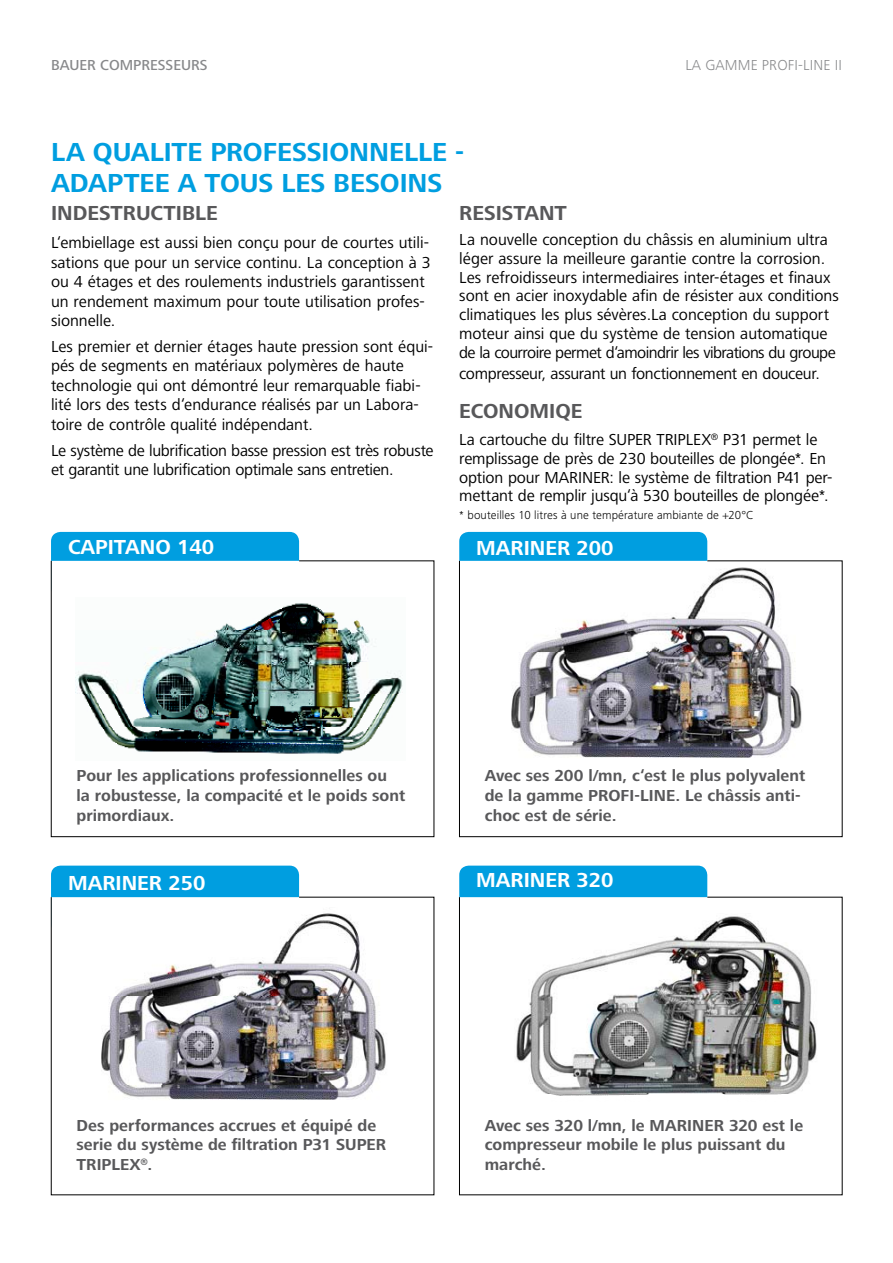
<style>
.page{position:relative;width:893px;height:1263px;background:#fff}
.page>*{position:absolute;margin:0;border:0;box-sizing:border-box;transform-origin:0 0}
.t1{font:700 27px/31px "Frutiger Next LT";color:#009ee0}
.t2{font:700 21px "Frutiger Next LT";color:#fff}
.t3{font:700 21px "Frutiger Next LT";color:#58585a}
.t4{font:16.5px/19.5px "Frutiger Next LT";letter-spacing:-.005em;color:#000}
.t5{font:700 16.5px/19.8px "Frutiger Next LT";color:#58585a}
.t6{font:300 15px "Frutiger Next LT";letter-spacing:.01em;color:#87888a}
.t7{font:500 15px "Frutiger Next LT";color:#87888a}
.t8{font:300 12px "Frutiger Next LT";letter-spacing:.01em;color:#000}
</style>
<div class="page">
<div style="left:51px;top:532px;width:248px;height:65px;background:#009ee0;border-radius:9px"></div>
<svg style="left:51px;top:560px;width:383px;height:277px"></svg>
<div style="left:459px;top:532px;width:248px;height:58px;background:#009ee0;border-radius:9px"></div>
<svg style="left:459px;top:560px;width:384px;height:277px"></svg>
<img style="left:505px;top:567px;width:308px;height:201px">
<div style="left:51px;top:866px;width:248px;height:67px;background:#009ee0;border-radius:9px"></div>
<svg style="left:51px;top:897px;width:383px;height:298px"></svg>
<img style="left:95px;top:907px;width:302px;height:203px">
<div style="left:459px;top:866px;width:248px;height:67px;background:#009ee0;border-radius:9px"></div>
<svg style="left:459px;top:897px;width:384px;height:298px"></svg>
<img style="left:514px;top:914px;width:307px;height:187px">
<img style="left:75px;top:598px;width:331px;height:163px">
<p class="t7" style="left:51px;top:57px;width:132px">BAUER COMPRESSEURS</p>
<p class="t6" style="left:685px;top:57px;width:158px">La gamme PROFI-Li ne II</p>
<h1 class="t1" style="left:51px;top:137px;width:415px">LA QUALITE PROFESSIONNELLE -<br>ADAPTEE A TOUS LES BESOINS</h1>
<p class="t3" style="left:51px;top:201px;width:168px">INDESTRUCTIBLE</p>
<p class="t4" style="left:51px;top:233px;width:381px">L‘embiellage est aussi bien conçu pour de courtes utili&shy;sations que pour un service continu. La conception à 3 ou 4 étages et des roulements industriels garantissent un rendement maximum pour toute utilisation profes&shy;sionnelle.</p>
<p class="t4" style="left:51px;top:337px;width:384px">Les premier et dernier étages haute pression sont équi&shy;pés de segments en matériaux polymères de haute technologie qui ont démontré leur remarquable fiabi&shy;lité lors des tests d‘endurance réalisés par un Labora&shy;toire de contrôle qualité indépendant.</p>
<p class="t4" style="left:51px;top:441px;width:384px">Le système de lubrification basse pression est très robuste et garantit une lubrification optimale sans entretien.</p>
<p class="t3" style="left:459px;top:201px;width:109px">RESISTANT</p>
<p class="t4" style="left:459px;top:230px;width:381px;line-height:18.8px">La nouvelle conception du châssis en aluminium ultra léger assure la meilleure garantie contre la corrosion.<br>Les refroidisseurs intermediaires inter-étages et finaux sont en acier inoxydable afin de résister aux conditions climatiques les plus sévères.La conception du support moteur ainsi que du système de tension automatique de la courroire permet d‘amoindrir les vibrations du groupe</p>
<p class="t4" style="left:459px;top:363px;width:362px">compresseur, assurant un fonctionnement en douceur.</p>
<p class="t3" style="left:459px;top:399px;width:125px">ECONOMIQE</p>
<p class="t4" style="left:459px;top:430px;width:375px;line-height:18.8px">La cartouche du filtre SUPER TRIPLEX<sup>®</sup> P31 permet le remplissage de près de 230 bouteilles de plongée*. En option pour MARINER: le système de filtration P41 per&shy;mettant de remplir jusqu‘à 530 bouteilles de plongée*.</p>
<p class="t8" style="left:459px;top:509px;width:296px">* bouteilles 10 litres à une température ambiante de +20°C</p>
<p class="t2" style="left:68px;top:535px;width:148px">CAPITANO 140</p>
<p class="t2" style="left:476px;top:536px;width:139px">MARINER 200</p>
<p class="t5" style="left:77px;top:766px;width:330px">Pour les applications professionnelles ou<br>la robustesse, la compacité et le poids sont primordiaux.</p>
<p class="t2" style="left:68px;top:871px;width:33px">Mariner</p>
<p class="t2" style="left:168px;top:871px;width:39px">250</p>
<p class="t5" style="left:485px;top:766px;width:322px">Avec ses 200 l/mn, c‘est le plus polyvalent de la gamme PROFI-LINE. Le châssis anti&shy;choc est de série.</p>
<p class="t2" style="left:476px;top:869px;width:139px">MARINER 320</p>
<p class="t5" style="left:77px;top:1115px;width:311px">Des performances accrues et équipé de serie du système de filtration P31 SUPER<br>TRIPLEX<sup>®</sup>.</p>
<p class="t5" style="left:485px;top:1115px;width:320px">Avec ses 320 l/mn, le MARINER 320 est le compresseur mobile le plus puissant du marché.</p>
</div>
